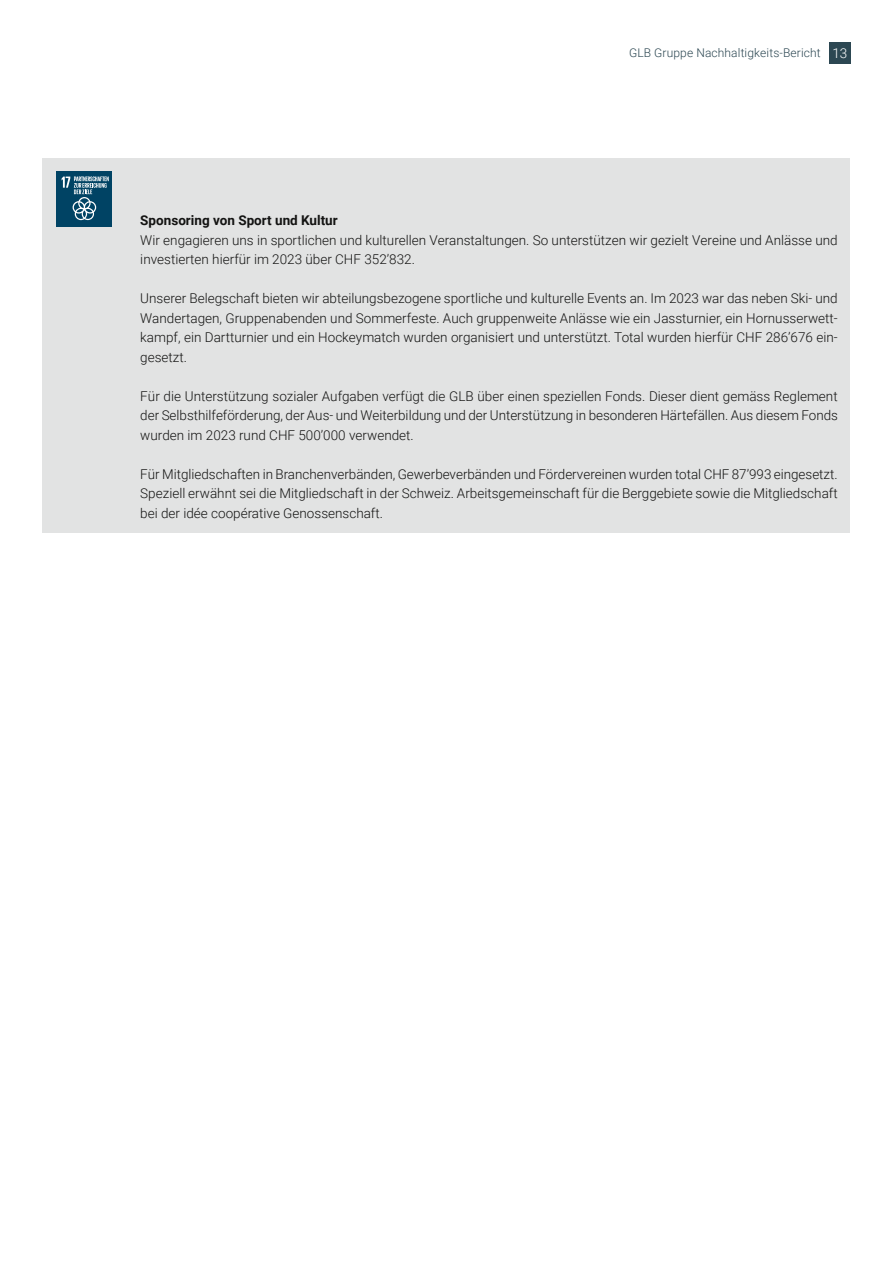
<style>
.page{position:relative;width:893px;height:1263px;background:#fff}
.page>*{position:absolute;margin:0;border:0;box-sizing:border-box;transform-origin:0 0}
.t1{font:300 13.5px/19.5px "Roboto";color:#131312;text-align:justify}
.t2{font:700 13.5px "Roboto";color:#131312}
.t3{font:300 12px "Roboto";letter-spacing:.01em;color:#2c4752}
.s1{font-size:13.5px;color:#fff}
</style>
<div class="page">
<div style="left:829px;top:43px;width:21px;height:21px;background:#2c4752"></div>
<div style="left:43px;top:158px;width:807px;height:374px;background:#e2e3e3"></div>
<div style="left:57px;top:172px;width:55px;height:55px;background:#004364"></div>
<svg style="left:62px;top:176px;width:47px;height:44px"></svg>
<p class="t3" style="left:629px;top:45px;width:220px">GLB Gruppe Nachhaltigkeits-Bericht <span class="s1">13</span></p>
<p class="t2" style="left:140px;top:211px;width:199px">Sponsoring von Sport und Kultur</p>
<p class="t1" style="left:140px;top:230px;width:699px">Wir engagieren uns in sportlichen und kulturellen Veranstaltungen. So unterstützen wir gezielt Vereine und Anlässe und investierten hierfür im 2023 über CHF 352’832.</p>
<p class="t1" style="left:140px;top:288px;width:699px">Unserer Belegschaft bieten wir abteilungsbezogene sportliche und kulturelle Events an. Im 2023 war das neben Ski- und Wandertagen, Gruppenabenden und Sommerfeste. Auch gruppenweite Anlässe wie ein Jassturnier, ein Hornusserwett&shy;kampf, ein Dartturnier und ein Hockeymatch wurden organisiert und unterstützt. Total wurden hierfür CHF 286’676 ein&shy;gesetzt.</p>
<p class="t1" style="left:140px;top:385px;width:699px">Für die Unterstützung sozialer Aufgaben verfügt die GLB über einen speziellen Fonds. Dieser dient gemäss Reglement der Selbsthilfeförderung, der Aus- und Weiterbildung und der Unterstützung in besonderen Härtefällen. Aus diesem Fonds wurden im 2023 rund CHF 500’000 verwendet.</p>
<p class="t1" style="left:140px;top:464px;width:699px">Für Mitgliedschaften in Branchenverbänden, Gewerbeverbänden und Fördervereinen wurden total CHF 87’993 eingesetzt.<br>Speziell erwähnt sei die Mitgliedschaft in der Schweiz. Arbeitsgemeinschaft für die Berggebiete sowie die Mitgliedschaft bei der idée coopérative Genossenschaft.</p>
</div>
